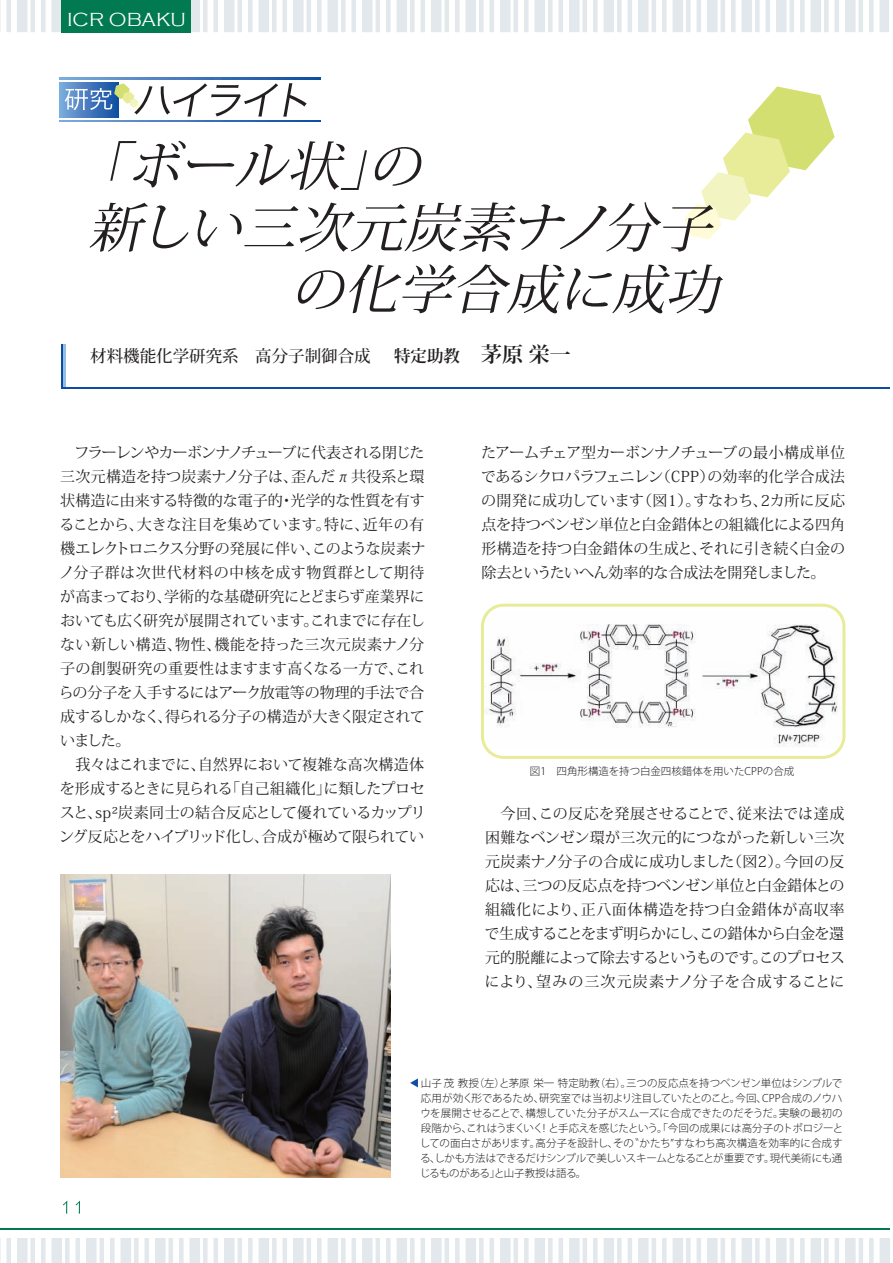
<style>
.page{position:relative;width:893px;height:1263px;background:#fff}
.page>*{position:absolute;margin:0;border:0;box-sizing:border-box;transform-origin:0 0}
.t1{font:italic 52.8px/61.7px "Koz Min Pro";color:#231f20}
.t2{font:700 21px "Koz Min Pro";color:#231f20}
.t3{font:300 19.5px "Copperplate Gothic";color:#fff}
.t4{font:500 16.5px "Koz Min Pro";color:#231f20}
.t5{font:15px/24px "Koz Min Pro";letter-spacing:-.01em;color:#231f20;text-align:justify}
.t6{font:300 10.5px/15px "Koz Go Pro";letter-spacing:-.005em;color:#231f20;text-align:justify}
.s1{font-size:16.5px}
</style>
<div class="page">
<svg style="left:0;top:0;width:889px;height:32px"></svg>
<div style="left:61px;top:0;width:129px;height:32px;background:#017951"></div>
<hr style="left:0;top:1228px;width:889px;height:1px;background:#017951">
<svg style="left:0;top:1238px;width:890px;height:25px"></svg>
<svg style="left:62px;top:344px;width:4px;height:43px"></svg>
<hr style="left:61px;top:344px;width:1px;height:45px;background:#0d4da1">
<hr style="left:62px;top:387px;width:828px;height:2px;background:#0d4da1">
<svg style="left:685px;top:86px;width:150px;height:153px"></svg>
<img style="left:485px;top:611px;width:358px;height:136px">
<img style="left:61px;top:874px;width:330px;height:303px">
<svg style="left:63px;top:1201px;width:4px;height:12px"></svg>
<svg style="left:76px;top:1200px;width:4px;height:13px"></svg>
<div style="left:481px;top:604px;width:364px;height:155px;border:3px solid #e8ec99;border-radius:21px"></div>
<div style="left:60px;top:83px;width:59px;height:34px;background:#76aadb"></div>
<svg style="left:59px;top:78px;width:261px;height:1px"></svg>
<svg style="left:59px;top:121px;width:261px;height:1px"></svg>
<svg style="left:65px;top:83px;width:242px;height:34px"></svg>
<svg style="left:410px;top:1078px;width:8px;height:9px"></svg>
<h3 class="t3" style="left:67px;top:9px;width:120px">ICR OBAKU</h3>
<h1 class="t1" style="left:75px;top:134px;width:661px">「ボール状」の<br>新しい三次元炭素ナノ分子　　　　の化学合成に成功</h1>
<p class="t4" style="left:90px;top:344px;width:282px">材料機能化学研究系　高分子制御合成</p>
<h2 class="t2" style="left:394px;top:339px;width:178px"><span class="s1">特定助教</span>　茅原 栄一</h2>
<p class="t5" style="left:59px;top:440px;width:368px;text-align:left">　フラーレンやカーボンナノチューブに代表される閉じた三次元構造を持つ炭素ナノ分子は、歪んだπ共役系と環状構造に由来する特徴的な電子的・光学的な性質を有することから、大きな注目を集めています。特に、近年の有機エレクトロニクス分野の発展に伴い、このような炭素ナノ分子群は次世代材料の中核を成す物質群として期待が高まっており、学術的な基礎研究にとどまらず産業界においても広く研究が展開されています。これまでに存在しない新しい構造、物性、機能を持った三次元炭素ナノ分子の創製研究の重要性はますます高くなる一方で、これらの分子を入手するにはアーク放電等の物理的手法で合成するしかなく、得られる分子の構造が大きく限定されていました。<br>　我々はこれまでに、自然界において複雑な高次構造体を形成するときに見られる「自己組織化」に類したプロセスと、sp²炭素同士の結合反応として優れているカップリング反応とをハイブリッド化し、合成が極めて限られてい</p>
<p class="t5" style="left:481px;top:440px;width:366px">たアームチェア型カーボンナノチューブの最小構成単位であるシクロパラフェニレン（CPP）の効率的化学合成法の開発に成功しています（図1）。すなわち、2カ所に反応点を持つベンゼン単位と白金錯体との組織化による四角形構造を持つ白金錯体の生成と、それに引き続く白金の除去というたいへん効率的な合成法を開発しました。</p>
<p class="t6" style="left:530px;top:764px;width:266px">図1　四角形構造を持つ白金四核錯体を用いたCPPの合成</p>
<p class="t5" style="left:484px;top:801px;width:362px">　今回、この反応を発展させることで、従来法では達成困難なベンゼン環が三次元的につながった新しい三次元炭素ナノ分子の合成に成功しました（図2）。今回の反応は、三つの反応点を持つベンゼン単位と白金錯体との組織化により、正八面体構造を持つ白金錯体が高収率で生成することをまず明らかにし、この錯体から白金を還元的脱離によって除去するというものです。このプロセスにより、望みの三次元炭素ナノ分子を合成することに</p>
<p class="t6" style="left:420px;top:1076px;width:425px">山子茂 教授（左）と茅原 栄一 特定助教（右）。三つの反応点を持つベンゼン単位はシンプルで応用が効く形であるため、研究室では当初より注目していたとのこと。今回、CPP合成のノウハウを展開させることで、構想していた分子がスムーズに合成できたのだそうだ。実験の最初の段階から、これはうまくいく！と手応えを感じたという。「今回の成果には高分子のトポロジーとしての面白さがあります。高分子を設計し、その〝かたち”すなわち高次構造を効率的に合成する、しかも方法はできるだけシンプルで美しいスキームとなることが重要です。現代美術にも通じるものがある」と山子教授は語る。</p>
</div>
